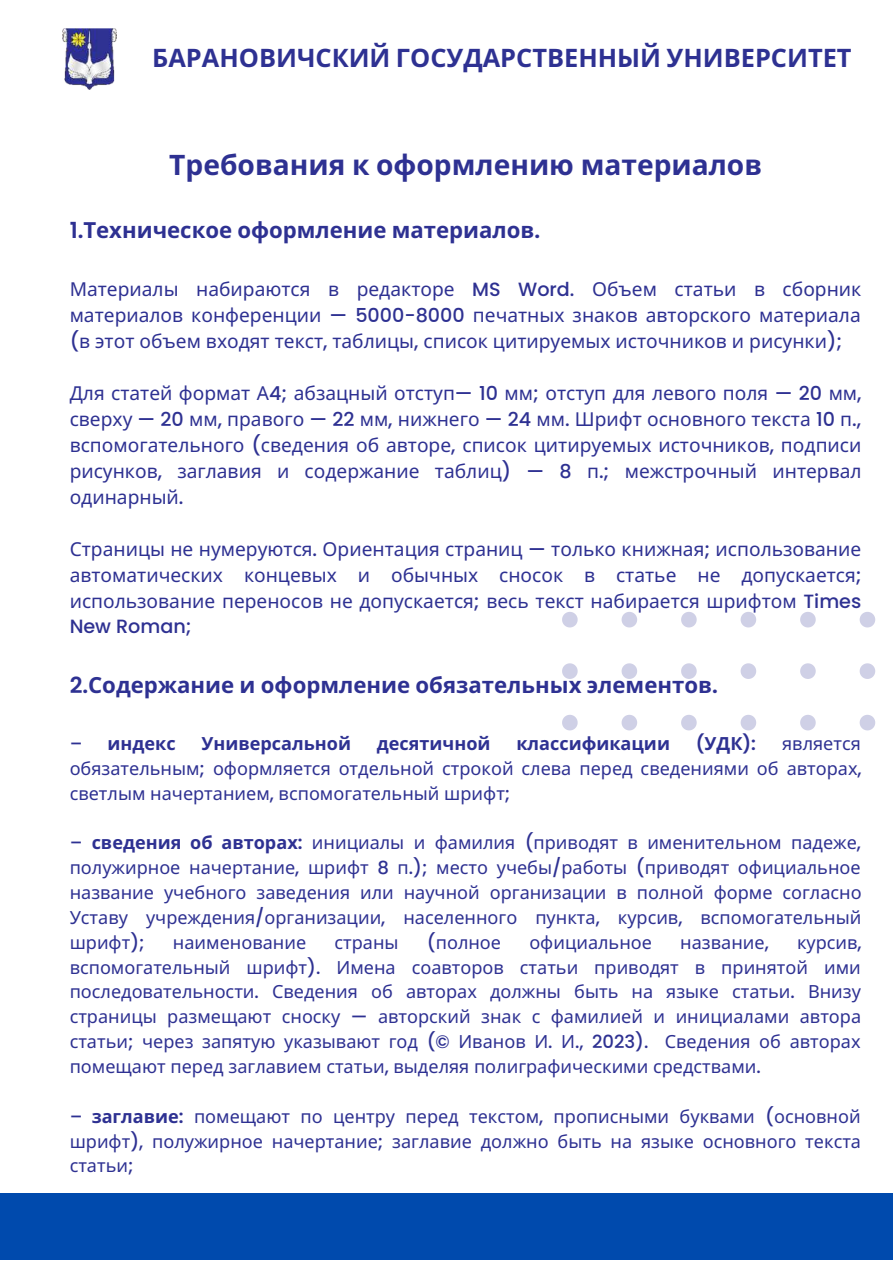
<style>
.page{position:relative;width:893px;height:1264px;background:#fff}
.page>*{position:absolute;margin:0;border:0;box-sizing:border-box;transform-origin:0 0}
.t1{font:700 28.2px "Noto Sans";color:#2e3192}
.t2{font:700 25.35px "Noto Sans";color:#2e3192}
.t3{font:700 22.2px "Noto Sans";color:#2e3192}
.t4{font:19.2px/26px "Noto Sans";color:#2e3192;text-align:justify}
.t5{font:500 19.2px "Poppins";color:#2e3192}
.t6{font:18px/24.9px "Noto Sans";color:#2e3192;text-align:justify}
.t7{font:700 18px "Noto Sans";color:#2e3192}
.t8{font:600 18px "Poppins";color:#2e3192}
.s1{font-family:"Poppins";font-weight:600}
.s2{font-family:"Poppins";font-weight:500}
.s3{font-family:"Noto Sans";font-weight:700}
.s4{font-weight:700}
</style>
<div class="page">
<img style="left:62px;top:29px;width:54px;height:60px">
<div style="left:0;top:1193px;width:892px;height:67px;background:#004aad"></div>
<svg style="left:562px;top:612px;width:15px;height:15px"></svg>
<svg style="left:621px;top:612px;width:16px;height:15px"></svg>
<svg style="left:681px;top:612px;width:15px;height:15px"></svg>
<svg style="left:740px;top:612px;width:16px;height:15px"></svg>
<svg style="left:800px;top:612px;width:15px;height:15px"></svg>
<svg style="left:859px;top:612px;width:16px;height:15px"></svg>
<svg style="left:562px;top:663px;width:15px;height:16px"></svg>
<svg style="left:621px;top:663px;width:16px;height:16px"></svg>
<svg style="left:681px;top:663px;width:15px;height:16px"></svg>
<svg style="left:740px;top:663px;width:16px;height:16px"></svg>
<svg style="left:800px;top:663px;width:15px;height:16px"></svg>
<svg style="left:859px;top:663px;width:16px;height:16px"></svg>
<svg style="left:562px;top:715px;width:15px;height:15px"></svg>
<svg style="left:621px;top:715px;width:16px;height:15px"></svg>
<svg style="left:681px;top:715px;width:15px;height:15px"></svg>
<svg style="left:740px;top:715px;width:16px;height:15px"></svg>
<svg style="left:800px;top:715px;width:15px;height:15px"></svg>
<svg style="left:859px;top:715px;width:16px;height:15px"></svg>
<h2 class="t2" style="left:152px;top:40px;width:701px">БАРАНОВИЧСКИЙ ГОСУДАРСТВЕННЫЙ УНИВЕРСИТЕТ</h2>
<h1 class="t1" style="left:169px;top:145px;width:594px">Требования к оформлению материалов</h1>
<p class="t3" style="left:70px;top:214px;width:472px"><span class="s1">1.</span>Техническое оформление материалов<span class="s1">.</span></p>
<p class="t4" style="left:70px;top:275px;width:793px">Материалы набираются в редакторе <span class="s2">MS Word.</span> Объем статьи в сборник материалов конференции <span class="s2">— 5000-8000</span> печатных знаков авторского материала <span class="s2">(</span>в этот объем входят текст<span class="s2">,</span> таблицы<span class="s2">,</span> список цитируемых источников и рисунки<span class="s2">);</span></p>
<p class="t4" style="left:70px;top:379px;width:793px">Для статей формат А<span class="s2">4;</span> абзацный отступ<span class="s2">— 10</span> мм<span class="s2">;</span> отступ для левого поля <span class="s2">— 20</span> мм<span class="s2">, </span>сверху <span class="s2">— 20</span> мм<span class="s2">,</span> правого <span class="s2">— 22</span> мм<span class="s2">,</span> нижнего <span class="s2">— 24</span> мм<span class="s2">.</span> Шрифт основного текста <span class="s2">10</span> п<span class="s2">., </span>вспомогательного <span class="s2">(</span>сведения об авторе<span class="s2">,</span> список цитируемых источников<span class="s2">,</span> подписи рисунков<span class="s2">,</span> заглавия и содержание таблиц<span class="s2">) — 8</span> п<span class="s2">.;</span> межстрочный интервал одинарный<span class="s2">.</span></p>
<p class="t4" style="left:70px;top:535px;width:793px">Страницы не нумеруются<span class="s2">.</span> Ориентация страниц <span class="s2">—</span> только книжная<span class="s2">;</span> использование автоматических концевых и обычных сносок в статье не допускается<span class="s2">; </span>использование переносов не допускается<span class="s2">;</span> весь текст набирается шрифтом <span class="s2">Times</span></p>
<p class="t5" style="left:70px;top:613px;width:123px">New Roman;</p>
<p class="t3" style="left:70px;top:669px;width:649px"><span class="s1">2.</span>Содержание и оформление обязательных элементов<span class="s1">.</span></p>
<p class="t7" style="left:70px;top:730px;width:107px"><span class="s2">–</span> индекс</p>
<p class="t7" style="left:201px;top:730px;width:151px">Универсальной</p>
<p class="t7" style="left:377px;top:730px;width:115px">десятичной</p>
<p class="t7" style="left:516px;top:730px;width:155px">классификации</p>
<p class="t8" style="left:695px;top:731px;width:62px">(<span class="s3">УДК</span>):</p>
<p class="t6" style="left:70px;top:730px;width:793px;text-indent:712px">является обязательным<span class="s2">;</span> оформляется отдельной строкой слева перед сведениями об авторах<span class="s2">, </span>светлым начертанием<span class="s2">,</span> вспомогательный шрифт<span class="s2">;</span></p>
<p class="t6" style="left:70px;top:829px;width:793px"><span class="s2">–</span> <span class="s4">сведения об авторах</span><span class="s1">:</span> инициалы и фамилия <span class="s2">(</span>приводят в именительном падеже<span class="s2">, </span>полужирное начертание<span class="s2">,</span> шрифт <span class="s2">8</span> п<span class="s2">.);</span> место учебы<span class="s2">/</span>работы <span class="s2">(</span>приводят официальное название учебного заведения или научной организации в полной форме согласно Уставу учреждения<span class="s2">/</span>организации<span class="s2">,</span> населенного пункта<span class="s2">,</span> курсив<span class="s2">,</span> вспомогательный шрифт<span class="s2">);</span></p>
<p class="t6" style="left:173px;top:929px;width:135px">наименование</p>
<p class="t6" style="left:334px;top:929px;width:66px">страны</p>
<p class="t6" style="left:427px;top:929px;width:76px"><span class="s2">(</span>полное</p>
<p class="t6" style="left:529px;top:929px;width:124px">официальное</p>
<p class="t6" style="left:680px;top:929px;width:90px">название<span class="s2">,</span></p>
<p class="t6" style="left:70px;top:929px;width:793px;text-indent:727px">курсив<span class="s2">, </span>вспомогательный шрифт<span class="s2">).</span> Имена соавторов статьи приводят в принятой ими последовательности<span class="s2">.</span> Сведения об авторах должны быть на языке статьи<span class="s2">.</span> Внизу страницы размещают сноску <span class="s2">—</span> авторский знак с фамилией и инициалами автора статьи<span class="s2">;</span> через запятую указывают год <span class="s2">(©</span> Иванов И<span class="s2">.</span> И<span class="s2">., 2023).</span> Сведения об авторах помещают перед заглавием статьи<span class="s2">,</span> выделяя полиграфическими средствами<span class="s2">.</span></p>
<p class="t6" style="left:70px;top:1103px;width:792px"><span class="s2">–</span> <span class="s4">заглавие</span><span class="s1">:</span> помещают по центру перед текстом<span class="s2">,</span> прописными буквами <span class="s2">(</span>основной шрифт<span class="s2">),</span> полужирное начертание<span class="s2">;</span> заглавие должно быть на языке основного текста статьи<span class="s2">;</span></p>
</div>
